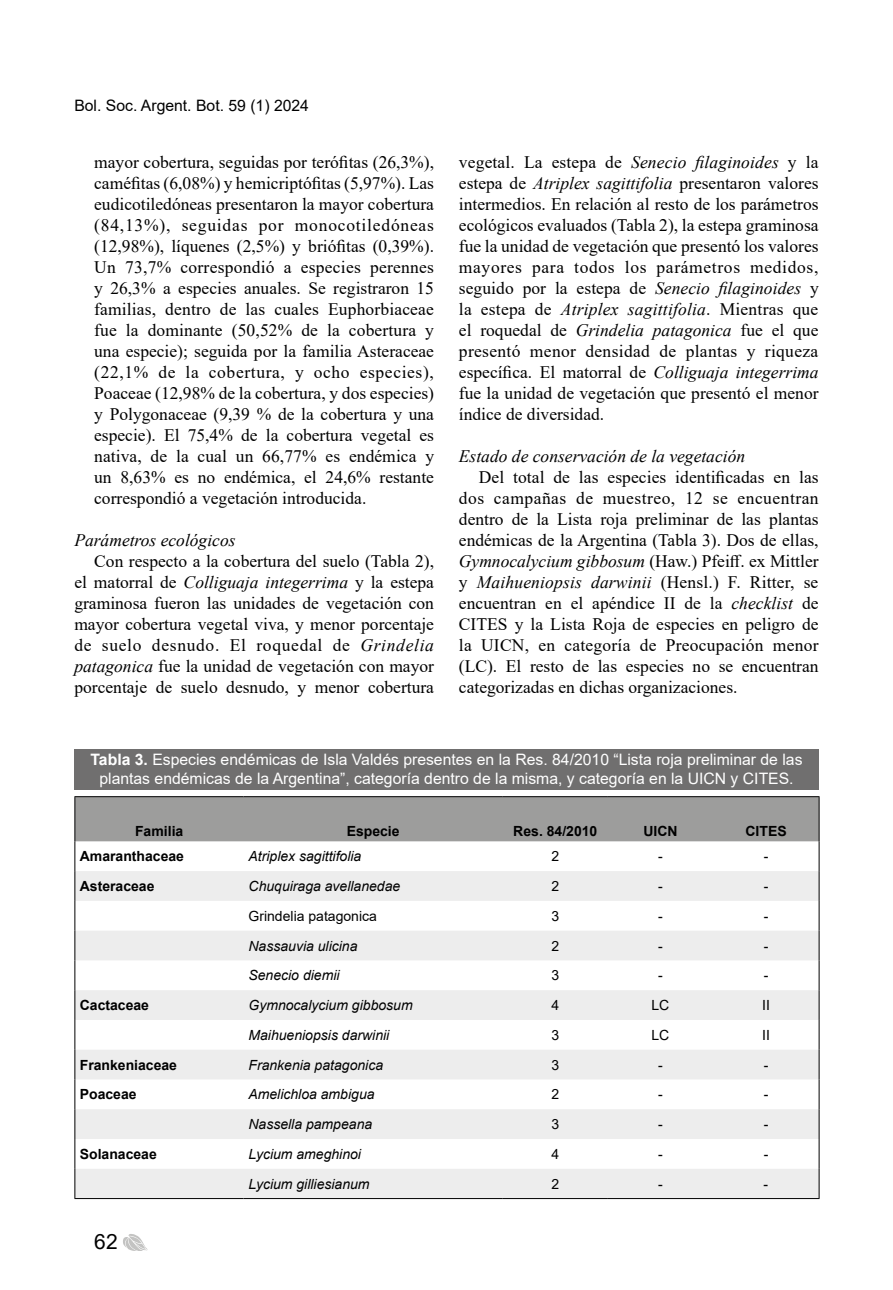
<style>
.page{position:relative;width:893px;height:1290px;background:#fff}
.page>*{position:absolute;margin:0;border:0;box-sizing:border-box;transform-origin:0 0}
.t1{font:21px "Arial";color:#000}
.t2{font:17.5px/21px "Times New Roman";color:#000;text-align:justify}
.t3{font:italic 17.5px "Times New Roman";color:#000}
.t4{font:15.75px/18.9px "Arial";color:#fff;text-align:center}
.t5{font:15.75px "Arial";color:#000}
.t6{font:italic 14px "Arial";color:#000}
.t7{font:700 14px "Arial";color:#000}
.t8{font:14px "Arial";color:#000}
.s1{font-style:italic}
.s2{font-weight:700}
</style>
<div class="page">
<svg style="left:123px;top:1234px;width:25px;height:17px"></svg>
<div style="left:74px;top:749px;width:745px;height:40px;background:#706f6f"></div>
<div style="left:75px;top:797px;width:744px;height:44px;background:#9d9d9c"></div>
<svg style="left:75px;top:871px;width:744px;height:327px;fill:#ededed"></svg>
<hr style="left:74px;top:796px;width:170px;height:1px;background:#000">
<hr style="left:74px;top:797px;width:1px;height:44px;background:#000">
<hr style="left:244px;top:796px;width:259px;height:1px;background:#000">
<hr style="left:503px;top:796px;width:105px;height:1px;background:#000">
<hr style="left:608px;top:796px;width:105px;height:1px;background:#000">
<hr style="left:713px;top:796px;width:106px;height:1px;background:#000">
<hr style="left:74px;top:841px;width:1px;height:30px;background:#000">
<hr style="left:74px;top:871px;width:1px;height:30px;background:#000">
<svg style="left:74px;top:901px;width:1px;height:29px"></svg>
<hr style="left:74px;top:930px;width:1px;height:30px;background:#000">
<hr style="left:74px;top:960px;width:1px;height:30px;background:#000">
<hr style="left:74px;top:990px;width:1px;height:30px;background:#000">
<hr style="left:74px;top:1020px;width:1px;height:30px;background:#000">
<svg style="left:74px;top:1050px;width:1px;height:29px"></svg>
<hr style="left:74px;top:1079px;width:1px;height:30px;background:#000">
<hr style="left:74px;top:1109px;width:1px;height:30px;background:#000">
<hr style="left:74px;top:1139px;width:1px;height:30px;background:#000">
<svg style="left:74px;top:1169px;width:1px;height:29px"></svg>
<hr style="left:74px;top:1198px;width:170px;height:1px;background:#000">
<hr style="left:244px;top:1198px;width:259px;height:1px;background:#000">
<hr style="left:503px;top:1198px;width:105px;height:1px;background:#000">
<hr style="left:608px;top:1198px;width:105px;height:1px;background:#000">
<hr style="left:713px;top:1198px;width:106px;height:1px;background:#000">
<hr style="left:819px;top:797px;width:1px;height:44px;background:#000">
<hr style="left:819px;top:841px;width:1px;height:30px;background:#000">
<hr style="left:819px;top:871px;width:1px;height:30px;background:#000">
<svg style="left:819px;top:901px;width:1px;height:29px"></svg>
<hr style="left:819px;top:930px;width:1px;height:30px;background:#000">
<hr style="left:819px;top:960px;width:1px;height:30px;background:#000">
<hr style="left:819px;top:990px;width:1px;height:30px;background:#000">
<hr style="left:819px;top:1020px;width:1px;height:30px;background:#000">
<svg style="left:819px;top:1050px;width:1px;height:29px"></svg>
<hr style="left:819px;top:1079px;width:1px;height:30px;background:#000">
<hr style="left:819px;top:1109px;width:1px;height:30px;background:#000">
<hr style="left:819px;top:1139px;width:1px;height:30px;background:#000">
<svg style="left:819px;top:1169px;width:1px;height:29px"></svg>
<p class="t5" style="left:74px;top:94px;width:236px">Bol. Soc. Argent. Bot. 59 (1) 2024</p>
<p class="t2" style="left:94px;top:151px;width:341px">mayor cobertura, seguidas por terófitas (26,3%), caméfitas (6,08%) y hemicriptófitas (5,97%). Las eudicotiledóneas presentaron la mayor cobertura (84,13%), seguidas por monocotiledóneas (12,98%), líquenes (2,5%) y briófitas (0,39%).<br>Un 73,7% correspondió a especies perennes y 26,3% a especies anuales. Se registraron 15 familias, dentro de las cuales Euphorbiaceae fue la dominante (50,52% de la cobertura y una especie); seguida por la familia Asteraceae (22,1% de la cobertura, y ocho especies), Poaceae (12,98% de la cobertura, y dos especies) y Polygonaceae (9,39 % de la cobertura y una especie). El 75,4% de la cobertura vegetal es nativa, de la cual un 66,77% es endémica y un 8,63% es no endémica, el 24,6% restante correspondió a vegetación introducida.</p>
<p class="t3" style="left:74px;top:528px;width:163px">Parámetros ecológicos</p>
<p class="t2" style="left:74px;top:550px;width:361px;text-indent:20px">Con respecto a la cobertura del suelo (Tabla 2), el matorral de <span class="s1">Colliguaja integerrima</span> y la estepa graminosa fueron las unidades de vegetación con mayor cobertura vegetal viva, y menor porcentaje de suelo desnudo. El roquedal de <span class="s1">Grindelia patagonica</span> fue la unidad de vegetación con mayor porcentaje de suelo desnudo, y menor cobertura</p>
<p class="t2" style="left:459px;top:151px;width:361px">vegetal. La estepa de <span class="s1">Senecio filaginoides</span> y la estepa de <span class="s1">Atriplex sagittifolia</span> presentaron valores intermedios. En relación al resto de los parámetros ecológicos evaluados (Tabla 2), la estepa graminosa fue la unidad de vegetación que presentó los valores mayores para todos los parámetros medidos, seguido por la estepa de <span class="s1">Senecio filaginoides</span> y la estepa de <span class="s1">Atriplex sagittifolia</span>. Mientras que el roquedal de <span class="s1">Grindelia patagonica</span> fue el que presentó menor densidad de plantas y riqueza específica. El matorral de <span class="s1">Colliguaja integerrima </span>fue la unidad de vegetación que presentó el menor índice de diversidad.</p>
<p class="t3" style="left:459px;top:444px;width:288px">Estado de conservación de la vegetación</p>
<p class="t2" style="left:459px;top:466px;width:361px;text-indent:20px">Del total de las especies identificadas en las dos campañas de muestreo, 12 se encuentran dentro de la Lista roja preliminar de las plantas endémicas de la Argentina (Tabla 3). Dos de ellas, <span class="s1">Gymnocalycium gibbosum</span> (Haw.) Pfeiff. ex Mittler y <span class="s1">Maihueniopsis darwinii</span> (Hensl.) F. Ritter, se encuentran en el apéndice II de la <span class="s1">checklist</span> de CITES y la Lista Roja de especies en peligro de la UICN, en categoría de Preocupación menor (LC). El resto de las especies no se encuentran categorizadas en dichas organizaciones.</p>
<p class="t4" style="left:90px;top:750px;width:713px"><span class="s2">Tabla 3.</span> Especies endémicas de Isla Valdés presentes en la Res. 84/2010 “Lista roja preliminar de las plantas endémicas de la Argentina”, categoría dentro de la misma, y categoría en la UICN y CITES.</p>
<p class="t7" style="left:135px;top:821px;width:50px">Familia</p>
<p class="t7" style="left:347px;top:821px;width:54px">Especie</p>
<p class="t7" style="left:513px;top:821px;width:86px">Res. 84/2010</p>
<p class="t7" style="left:643px;top:821px;width:36px">UICN</p>
<p class="t7" style="left:745px;top:821px;width:43px">CITES</p>
<p class="t7" style="left:80px;top:846px;width:106px">Amaranthaceae</p>
<p class="t6" style="left:249px;top:847px;width:114px">Atriplex sagittifolia</p>
<p class="t8" style="left:551px;top:847px;width:9px">2</p>
<p class="t8" style="left:658px;top:847px;width:6px">-</p>
<p class="t8" style="left:764px;top:847px;width:6px">-</p>
<p class="t7" style="left:80px;top:876px;width:76px">Asteraceae</p>
<p class="t6" style="left:249px;top:877px;width:153px">Chuquiraga avellanedae</p>
<p class="t8" style="left:551px;top:876px;width:9px">2</p>
<p class="t8" style="left:658px;top:876px;width:6px">-</p>
<p class="t8" style="left:764px;top:876px;width:6px">-</p>
<p class="t8" style="left:249px;top:906px;width:130px">Grindelia patagonica</p>
<p class="t8" style="left:551px;top:906px;width:9px">3</p>
<p class="t8" style="left:658px;top:906px;width:6px">-</p>
<p class="t8" style="left:764px;top:906px;width:6px">-</p>
<p class="t6" style="left:249px;top:936px;width:110px">Nassauvia ulicina</p>
<p class="t8" style="left:551px;top:936px;width:9px">2</p>
<p class="t8" style="left:658px;top:936px;width:6px">-</p>
<p class="t8" style="left:764px;top:936px;width:6px">-</p>
<p class="t6" style="left:248px;top:966px;width:93px">Senecio diemii</p>
<p class="t8" style="left:551px;top:966px;width:9px">3</p>
<p class="t8" style="left:658px;top:966px;width:6px">-</p>
<p class="t8" style="left:764px;top:966px;width:6px">-</p>
<p class="t7" style="left:80px;top:995px;width:71px">Cactaceae</p>
<p class="t6" style="left:248px;top:996px;width:166px">Gymnocalycium gibbosum</p>
<p class="t8" style="left:551px;top:995px;width:9px">4</p>
<p class="t8" style="left:651px;top:995px;width:19px">LC</p>
<p class="t8" style="left:762px;top:995px;width:9px">II</p>
<p class="t6" style="left:248px;top:1026px;width:142px">Maihueniopsis darwinii</p>
<p class="t8" style="left:551px;top:1025px;width:9px">3</p>
<p class="t8" style="left:651px;top:1025px;width:19px">LC</p>
<p class="t8" style="left:762px;top:1025px;width:9px">II</p>
<p class="t7" style="left:80px;top:1055px;width:99px">Frankeniaceae</p>
<p class="t6" style="left:248px;top:1056px;width:136px">Frankenia patagonica</p>
<p class="t8" style="left:551px;top:1055px;width:9px">3</p>
<p class="t8" style="left:658px;top:1055px;width:6px">-</p>
<p class="t8" style="left:764px;top:1055px;width:6px">-</p>
<p class="t7" style="left:80px;top:1084px;width:58px">Poaceae</p>
<p class="t6" style="left:248px;top:1085px;width:128px">Amelichloa ambigua</p>
<p class="t8" style="left:551px;top:1085px;width:9px">2</p>
<p class="t8" style="left:658px;top:1085px;width:6px">-</p>
<p class="t8" style="left:764px;top:1085px;width:6px">-</p>
<p class="t6" style="left:248px;top:1115px;width:125px">Nassella pampeana</p>
<p class="t8" style="left:551px;top:1114px;width:9px">3</p>
<p class="t8" style="left:658px;top:1114px;width:6px">-</p>
<p class="t8" style="left:764px;top:1114px;width:6px">-</p>
<p class="t7" style="left:80px;top:1144px;width:79px">Solanaceae</p>
<p class="t6" style="left:248px;top:1145px;width:114px">Lycium ameghinoi</p>
<p class="t8" style="left:551px;top:1144px;width:9px">4</p>
<p class="t8" style="left:658px;top:1144px;width:6px">-</p>
<p class="t8" style="left:764px;top:1144px;width:6px">-</p>
<p class="t6" style="left:248px;top:1175px;width:123px">Lycium gilliesianum</p>
<p class="t8" style="left:551px;top:1174px;width:9px">2</p>
<p class="t8" style="left:658px;top:1174px;width:6px">-</p>
<p class="t8" style="left:764px;top:1174px;width:6px">-</p>
<p class="t1" style="left:94px;top:1227px;width:25px">62</p>
</div>
